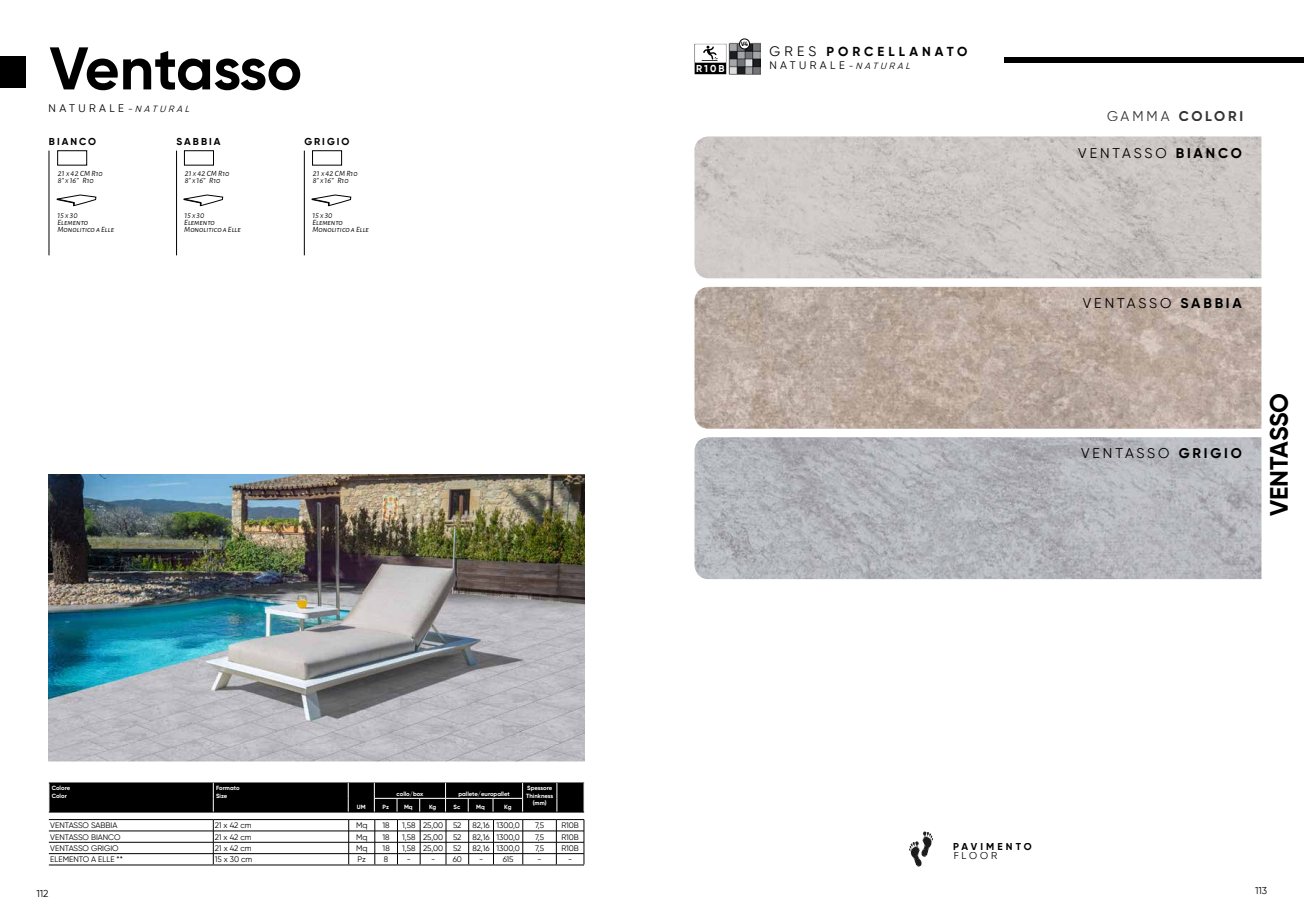
<style>
.page{position:relative;width:1304px;height:908px;background:#fff}
.page>*{position:absolute;margin:0;border:0;box-sizing:border-box;transform-origin:0 0}
.t1{font:700 60px "Gilroy";letter-spacing:-.01em;color:#000}
.t2{font:700 25px "Gilroy";letter-spacing:-.005em;color:#000}
.t3{font:14px "Gilroy";letter-spacing:.205em;color:#000}
.t4{font:700 14px "Gilroy";letter-spacing:.2em;color:#000}
.t5{font:700 13px "Gilroy";letter-spacing:.31em;color:#000}
.t6{font:10.9px "Gilroy";letter-spacing:.31em;color:#000}
.t7{font:700 10px "Gilroy";letter-spacing:.2em;color:#000}
.t8{font:10px "Gilroy";letter-spacing:.13em;color:#000}
.t9{font:700 10px "Gilroy";letter-spacing:.31em;color:#000}
.t10{font:700 10px "Gilroy";color:#fff}
.t11{font:8px "Gilroy";color:#000}
.t12{font:italic 8px/7px "Alegreya Sans SC";color:#000}
.t13{font:700 6.2px "Gilroy";color:#000}
.t14{font:700 6px/7.2px "Gilroy";color:#fff}
.s1{font-style:italic;font-size:9px}
.s2{font-size:6px}
.s3{font-weight:400;font-size:13.7px}
.s4{font-weight:400}
.s5{font-weight:700}
</style>
<div class="page">
<img style="left:694px;top:136px;width:567px;height:142px">
<img style="left:694px;top:287px;width:567px;height:141px">
<hr style="left:49px;top:852px;width:164px;height:1px;background:#000">
<hr style="left:213px;top:852px;width:136px;height:1px;background:#000">
<hr style="left:523px;top:852px;width:33px;height:1px;background:#000">
<hr style="left:49px;top:830px;width:164px;height:1px;background:#000">
<hr style="left:49px;top:864px;width:164px;height:1px;background:#000">
<hr style="left:213px;top:864px;width:136px;height:1px;background:#000">
<hr style="left:523px;top:864px;width:33px;height:1px;background:#000">
<hr style="left:213px;top:819px;width:136px;height:1px;background:#000">
<hr style="left:523px;top:819px;width:33px;height:1px;background:#000">
<hr style="left:213px;top:830px;width:136px;height:1px;background:#000">
<hr style="left:523px;top:830px;width:33px;height:1px;background:#000">
<hr style="left:213px;top:841px;width:136px;height:1px;background:#000">
<hr style="left:523px;top:841px;width:33px;height:1px;background:#000">
<hr style="left:49px;top:819px;width:164px;height:1px;background:#000">
<hr style="left:49px;top:841px;width:164px;height:1px;background:#000">
<svg style="left:213px;top:819px;width:1px;height:45px"></svg>
<svg style="left:349px;top:819px;width:175px;height:46px"></svg>
<svg style="left:556px;top:819px;width:29px;height:46px"></svg>
<img style="left:49px;top:474px;width:535px;height:287px">
<svg style="left:49px;top:782px;width:536px;height:30px;background:#0c0c0c"></svg>
<svg style="left:909px;top:831px;width:24px;height:35px"></svg>
<div style="left:1004px;top:57px;width:300px;height:5px;background:#000"></div>
<div style="left:0;top:57px;width:26px;height:31px;background:#000"></div>
<hr style="left:49px;top:150px;width:1px;height:105px;background:#000">
<hr style="left:176px;top:150px;width:1px;height:105px;background:#000">
<img style="left:694px;top:437px;width:567px;height:142px">
<hr style="left:304px;top:150px;width:1px;height:105px;background:#000">
<svg style="left:57px;top:195px;width:39px;height:11px"></svg>
<div style="left:58px;top:150px;width:29px;height:15px;border:1px solid #000"></div>
<svg style="left:184px;top:195px;width:39px;height:11px"></svg>
<div style="left:184px;top:150px;width:30px;height:15px;border:1px solid #000"></div>
<svg style="left:312px;top:195px;width:39px;height:11px"></svg>
<div style="left:312px;top:150px;width:30px;height:15px;border:1px solid #000"></div>
<svg style="left:694px;top:44px;width:33px;height:30px"></svg>
<img style="left:729px;top:40px;width:31px;height:35px">
<div style="left:740px;top:39px;width:10px;height:10px;background:#fff;border-radius:50%"></div>
<div style="left:739px;top:39px;width:11px;height:10px;border:1px solid #000;border-radius:50%"></div>
<h1 class="t1" style="left:50px;top:31px;width:254px">Ventasso</h1>
<h3 class="t6" style="left:49px;top:102px;width:145px">NATURALE <span class="s1">-NATURAL</span></h3>
<p class="t7" style="left:49px;top:135px;width:49px">BIANCO</p>
<p class="t7" style="left:177px;top:135px;width:45px">SABBIA</p>
<p class="t7" style="left:304px;top:135px;width:47px">GRIGIO</p>
<p class="t12" style="left:58px;top:169px;width:46px">21 <span class="s2">X</span> 42 CM R10<br>8” <span class="s2">X</span> 16” R10</p>
<p class="t12" style="left:185px;top:169px;width:46px">21 <span class="s2">X</span> 42 CM R10<br>8” <span class="s2">X</span> 16” R10</p>
<p class="t12" style="left:313px;top:169px;width:46px">21 <span class="s2">X</span> 42 CM R10<br>8” <span class="s2">X</span> 16” R10</p>
<p class="t12" style="left:58px;top:211px;width:58px">15 <span class="s2">X</span> 30<br>Elemento<br>Monolitico a Elle</p>
<p class="t12" style="left:184px;top:211px;width:58px">15 <span class="s2">X</span> 30<br>Elemento<br>Monolitico a Elle</p>
<p class="t12" style="left:312px;top:211px;width:58px">15 <span class="s2">X</span> 30<br>Elemento<br>Monolitico a Elle</p>
<p class="t14" style="left:52px;top:784px;width:20px">Colore<br>Color</p>
<p class="t14" style="left:216px;top:784px;width:25px">Formato<br>Size</p>
<p class="t14" style="left:357px;top:803px;width:10px">UM</p>
<p class="t14" style="left:397px;top:789px;width:28px">collo/box</p>
<p class="t14" style="left:458px;top:789px;width:53px">pallete/europallet</p>
<p class="t14" style="left:526px;top:784px;width:29px;text-align:center">Spessore<br>Thinkness (mm)</p>
<p class="t14" style="left:383px;top:803px;width:8px">Pz</p>
<p class="t14" style="left:404px;top:803px;width:10px">Mq</p>
<p class="t14" style="left:429px;top:803px;width:9px">Kg</p>
<p class="t14" style="left:453px;top:803px;width:8px">Sc</p>
<p class="t14" style="left:476px;top:803px;width:10px">Mq</p>
<p class="t14" style="left:504px;top:803px;width:9px">Kg</p>
<p class="t11" style="left:50px;top:820px;width:69px">VENTASSO SABBIA</p>
<p class="t11" style="left:215px;top:820px;width:38px">21 x 42 cm</p>
<p class="t11" style="left:356px;top:820px;width:13px">Mq</p>
<p class="t11" style="left:383px;top:820px;width:9px">18</p>
<p class="t11" style="left:402px;top:820px;width:42px">1,58 25,00</p>
<p class="t11" style="left:453px;top:820px;width:10px">52</p>
<p class="t11" style="left:472px;top:820px;width:49px">82,16 1300,0</p>
<p class="t11" style="left:535px;top:820px;width:10px">7,5</p>
<p class="t11" style="left:561px;top:820px;width:19px">R10B</p>
<p class="t11" style="left:50px;top:831px;width:72px">VENTASSO BIANCO</p>
<p class="t11" style="left:215px;top:831px;width:38px">21 x 42 cm</p>
<p class="t11" style="left:356px;top:831px;width:13px">Mq</p>
<p class="t11" style="left:383px;top:831px;width:9px">18</p>
<p class="t11" style="left:402px;top:831px;width:42px">1,58 25,00</p>
<p class="t11" style="left:453px;top:831px;width:10px">52</p>
<p class="t11" style="left:472px;top:831px;width:49px">82,16 1300,0</p>
<p class="t11" style="left:535px;top:831px;width:10px">7,5</p>
<p class="t11" style="left:561px;top:831px;width:19px">R10B</p>
<p class="t11" style="left:50px;top:843px;width:70px">VENTASSO GRIGIO</p>
<p class="t11" style="left:215px;top:843px;width:38px">21 x 42 cm</p>
<p class="t11" style="left:356px;top:843px;width:13px">Mq</p>
<p class="t11" style="left:383px;top:843px;width:9px">18</p>
<p class="t11" style="left:402px;top:843px;width:42px">1,58 25,00</p>
<p class="t11" style="left:453px;top:843px;width:10px">52</p>
<p class="t11" style="left:472px;top:843px;width:49px">82,16 1300,0</p>
<p class="t11" style="left:535px;top:843px;width:10px">7,5</p>
<p class="t11" style="left:561px;top:843px;width:19px">R10B</p>
<p class="t11" style="left:50px;top:854px;width:74px">ELEMENTO A ELLE **</p>
<p class="t11" style="left:215px;top:854px;width:39px">15 x 30 cm</p>
<p class="t11" style="left:358px;top:854px;width:10px">Pz</p>
<p class="t11" style="left:384px;top:854px;width:6px">8</p>
<p class="t11" style="left:407px;top:854px;width:6px">-</p>
<p class="t11" style="left:431px;top:854px;width:32px">- 60</p>
<p class="t11" style="left:479px;top:854px;width:6px">-</p>
<p class="t11" style="left:503px;top:854px;width:12px">615</p>
<p class="t11" style="left:537px;top:854px;width:6px">-</p>
<p class="t11" style="left:568px;top:854px;width:6px">-</p>
<p class="t10" style="left:696px;top:63px;width:30px">R10B</p>
<p class="t13" style="left:741px;top:40px;width:9px">V4</p>
<h3 class="t5" style="left:769px;top:43px;width:200px"><span class="s3">GRES</span> PORCELLANATO</h3>
<h3 class="t6" style="left:769px;top:58px;width:145px">NATURALE <span class="s1">-NATURAL</span></h3>
<h3 class="t4" style="left:1107px;top:107px;width:138px"><span class="s4">GAMMA</span> COLORI</h3>
<h3 class="t3" style="left:1078px;top:144px;width:165px">VENTASSO <span class="s5">BIANCO</span></h3>
<h3 class="t3" style="left:1083px;top:294px;width:160px">VENTASSO <span class="s5">SABBIA</span></h3>
<h3 class="t3" style="left:1081px;top:445px;width:162px">VENTASSO <span class="s5">GRIGIO</span></h3>
<h2 class="t2" style="left:1263px;top:516px;width:125px;rotate:-90deg">VENTASSO</h2>
<p class="t9" style="left:953px;top:840px;width:80px">PAVIMENTO</p>
<p class="t8" style="left:953px;top:849px;width:46px">FLOOR</p>
<p class="t8" style="left:36px;top:886px;width:14px">112</p>
<p class="t8" style="left:1255px;top:884px;width:14px">113</p>
</div>
